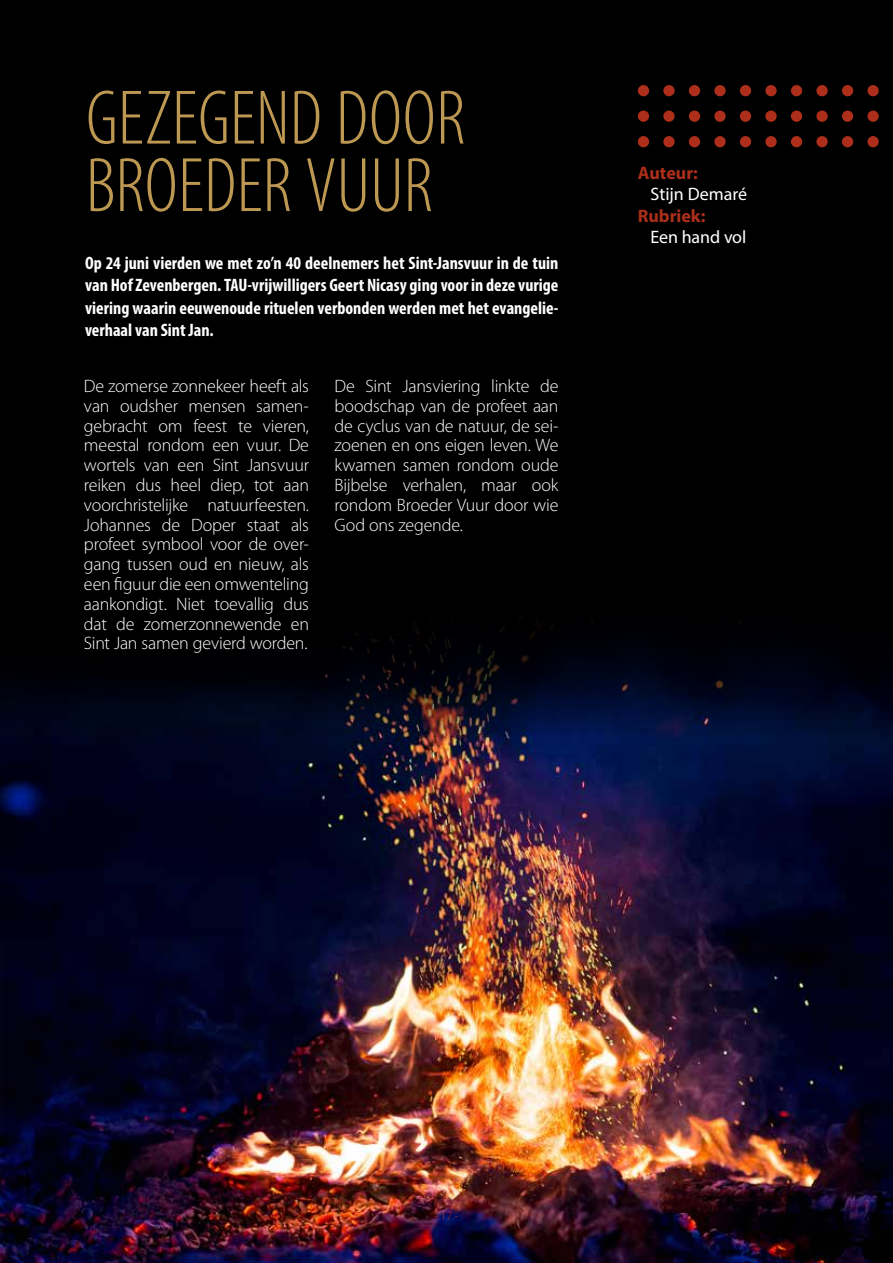
<style>
.page{position:relative;width:893px;height:1263px;background:#fff}
.page>*{position:absolute;margin:0;border:0;box-sizing:border-box;transform-origin:0 0}
.t1{font:300 condensed 78px/67.5px "Myriad Pro";letter-spacing:.005em;color:#bd9852}
.t2{font:300 18px/19.8px "Myriad Pro";letter-spacing:-.015em;color:#fff;text-align:justify}
.t3{font:700 condensed 18px/22.5px "Myriad Pro";color:#fff;text-align:justify}
.t4{font:18px "Myriad Pro";letter-spacing:-.005em;color:#fff}
.t5{font:700 18px "Myriad Pro";color:#ad2f1b}
.t6{font:300 12px "Myriad Pro";color:#ad2f1b}
</style>
<div class="page">
<div style="left:0;top:0;width:893px;height:940px;background:#000"></div>
<img style="left:0;top:622px;width:893px;height:641px">
<div style="left:638px;top:85px;width:11px;height:11px;background:#ad2f1b;border-radius:50%"></div>
<div style="left:638px;top:111px;width:11px;height:11px;background:#ad2f1b;border-radius:50%"></div>
<div style="left:638px;top:136px;width:11px;height:11px;background:#ad2f1b;border-radius:50%"></div>
<div style="left:663px;top:85px;width:12px;height:11px;background:#ad2f1b;border-radius:50%"></div>
<div style="left:663px;top:111px;width:12px;height:11px;background:#ad2f1b;border-radius:50%"></div>
<div style="left:663px;top:136px;width:12px;height:11px;background:#ad2f1b;border-radius:50%"></div>
<div style="left:689px;top:85px;width:11px;height:11px;background:#ad2f1b;border-radius:50%"></div>
<div style="left:689px;top:111px;width:11px;height:11px;background:#ad2f1b;border-radius:50%"></div>
<div style="left:689px;top:136px;width:11px;height:11px;background:#ad2f1b;border-radius:50%"></div>
<div style="left:714px;top:85px;width:12px;height:11px;background:#ad2f1b;border-radius:50%"></div>
<div style="left:714px;top:111px;width:12px;height:11px;background:#ad2f1b;border-radius:50%"></div>
<div style="left:714px;top:136px;width:12px;height:11px;background:#ad2f1b;border-radius:50%"></div>
<div style="left:740px;top:85px;width:11px;height:11px;background:#ad2f1b;border-radius:50%"></div>
<div style="left:740px;top:111px;width:11px;height:11px;background:#ad2f1b;border-radius:50%"></div>
<div style="left:740px;top:136px;width:11px;height:11px;background:#ad2f1b;border-radius:50%"></div>
<div style="left:765px;top:85px;width:12px;height:11px;background:#ad2f1b;border-radius:50%"></div>
<div style="left:765px;top:111px;width:12px;height:11px;background:#ad2f1b;border-radius:50%"></div>
<div style="left:765px;top:136px;width:12px;height:11px;background:#ad2f1b;border-radius:50%"></div>
<div style="left:791px;top:85px;width:11px;height:11px;background:#ad2f1b;border-radius:50%"></div>
<div style="left:791px;top:111px;width:11px;height:11px;background:#ad2f1b;border-radius:50%"></div>
<div style="left:791px;top:136px;width:11px;height:11px;background:#ad2f1b;border-radius:50%"></div>
<div style="left:816px;top:85px;width:12px;height:11px;background:#ad2f1b;border-radius:50%"></div>
<div style="left:816px;top:111px;width:12px;height:11px;background:#ad2f1b;border-radius:50%"></div>
<div style="left:816px;top:136px;width:12px;height:11px;background:#ad2f1b;border-radius:50%"></div>
<div style="left:842px;top:85px;width:11px;height:11px;background:#ad2f1b;border-radius:50%"></div>
<div style="left:842px;top:111px;width:11px;height:11px;background:#ad2f1b;border-radius:50%"></div>
<div style="left:842px;top:136px;width:11px;height:11px;background:#ad2f1b;border-radius:50%"></div>
<div style="left:867px;top:85px;width:12px;height:11px;background:#ad2f1b;border-radius:50%"></div>
<div style="left:867px;top:111px;width:12px;height:11px;background:#ad2f1b;border-radius:50%"></div>
<div style="left:867px;top:136px;width:12px;height:11px;background:#ad2f1b;border-radius:50%"></div>
<h1 class="t1" style="left:86px;top:86px;width:381px">GEZEGEND DOOR<br>BROEDER VUUR</h1>
<p class="t3" style="left:85px;top:251px;width:475px">Op 24 juni vierden we met zo’n 40 deelnemers het Sint-Jansvuur in de tuin van Hof Zevenbergen. TAU-vrijwilligers Geert Nicasy ging voor in deze vurige viering waarin eeuwenoude rituelen verbonden werden met het evangelie&shy;verhaal van Sint Jan.</p>
<p class="t2" style="left:84px;top:376px;width:227px">De zomerse zonnekeer heeft als van oudsher mensen samen&shy;gebracht om feest te vieren, meestal rondom een vuur. De wortels van een Sint Jansvuur reiken dus heel diep, tot aan voorchristelijke natuurfeesten.<br>Johannes de Doper staat als profeet symbool voor de over&shy;gang tussen oud en nieuw, als een figuur die een omwenteling aankondigt. Niet toevallig dus dat de zomerzonnewende en Sint Jan samen gevierd worden.</p>
<p class="t2" style="left:334px;top:376px;width:225px">De Sint Jansviering linkte de boodschap van de profeet aan de cyclus van de natuur, de sei&shy;zoenen en ons eigen leven. We kwamen samen rondom oude Bijbelse verhalen, maar ook rondom Broeder Vuur door wie God ons zegende.</p>
<p class="t5" style="left:638px;top:161px;width:62px">Auteur:</p>
<p class="t4" style="left:651px;top:183px;width:98px">Stijn Demaré</p>
<p class="t5" style="left:638px;top:204px;width:69px">Rubriek:</p>
<p class="t4" style="left:651px;top:226px;width:97px">Een hand vol</p>
<p class="t6" style="left:434px;top:1210px;width:26px">- 17 -</p>
</div>
